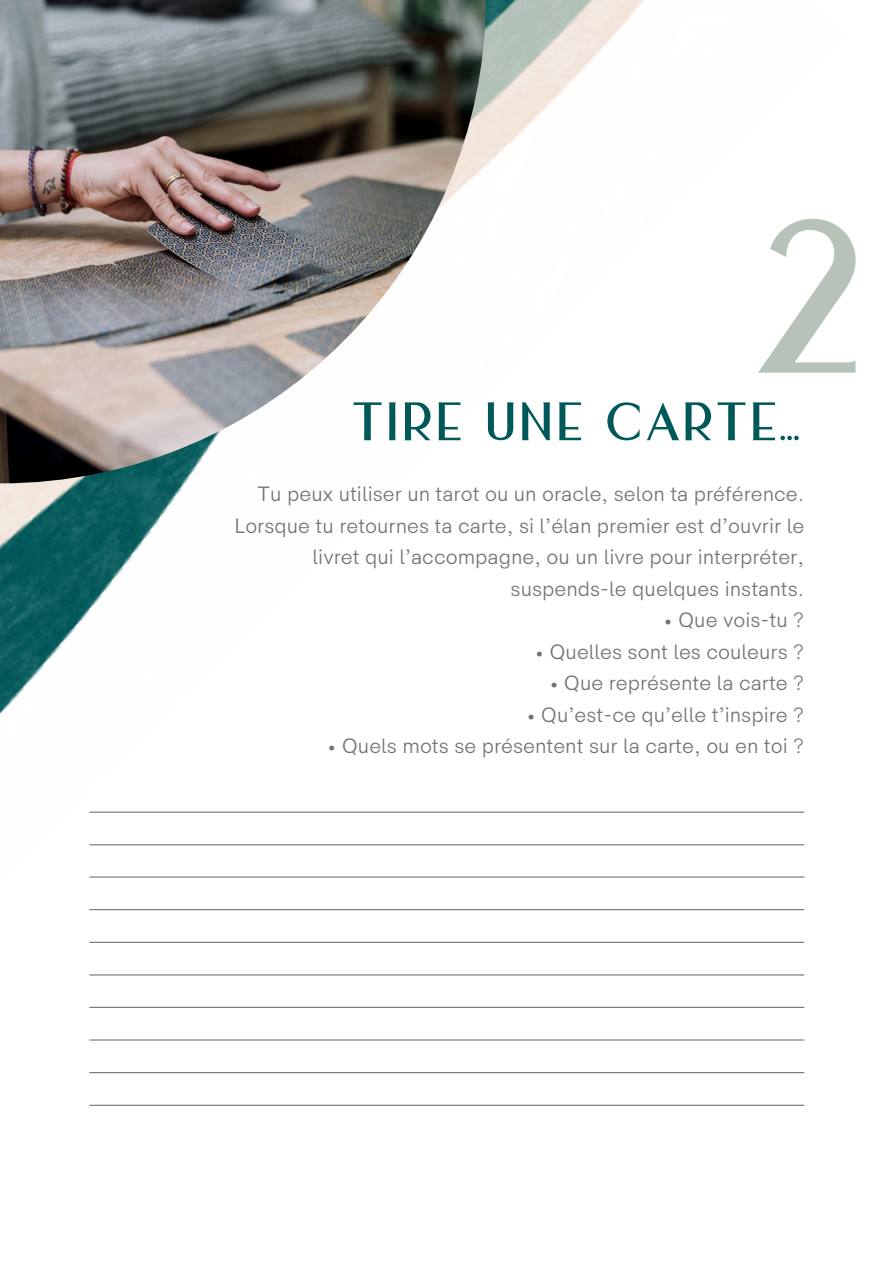
<style>
.page{position:relative;width:894px;height:1264px;background:#fff}
.page>*{position:absolute;margin:0;border:0;box-sizing:border-box;transform-origin:0 0}
.t1{font:256.5px "Al Murberry Bold";color:#b7c3b9}
.t2{font:63px "Al Murberry Bold";color:#005859}
.t3{font:21px/31.5px "HK Sentiments";color:#737373;text-align:right}
</style>
<div class="page">
<img style="left:0;top:0;width:805px;height:1106px">
<img style="left:0;top:0;width:485px;height:483px">
<hr style="left:89px;top:811px;width:715px;height:1px;background:#737373">
<hr style="left:89px;top:844px;width:715px;height:1px;background:#737373">
<hr style="left:89px;top:876px;width:715px;height:1px;background:#737373">
<hr style="left:89px;top:909px;width:715px;height:1px;background:#737373">
<hr style="left:89px;top:941px;width:715px;height:1px;background:#737373">
<hr style="left:89px;top:974px;width:715px;height:1px;background:#737373">
<hr style="left:89px;top:1006px;width:715px;height:1px;background:#737373">
<hr style="left:89px;top:1039px;width:715px;height:1px;background:#737373">
<hr style="left:89px;top:1072px;width:715px;height:1px;background:#737373">
<hr style="left:89px;top:1104px;width:715px;height:1px;background:#737373">
<p class="t1" style="left:765px;top:167px;width:124px">2</p>
<p class="t2" style="left:355px;top:390px;width:451px">TIRE UNE CARTE .</p>
<p class="t3" style="left:234px;top:479px;width:571px">Tu peux utiliser un tarot ou un oracle, selon ta préférence.<br>Lorsque tu retournes ta carte, si l’élan premier est d’ouvrir le livret qui l’accompagne, ou un livre pour interpréter, suspends-le quelques instants.</p>
<p class="t3" style="left:663px;top:605px;width:142px">• Que vois-tu ?</p>
<h1 class="t3" style="left:535px;top:636px;width:270px">• Quelles sont les couleurs ?</h1>
<p class="t3" style="left:549px;top:668px;width:256px">• Que représente la carte ?</p>
<p class="t3" style="left:526px;top:699px;width:279px">• Qu’est-ce qu’elle t’inspire ?</p>
<p class="t3" style="left:327px;top:731px;width:478px">• Quels mots se présentent sur la carte, ou en toi ?</p>
</div>
